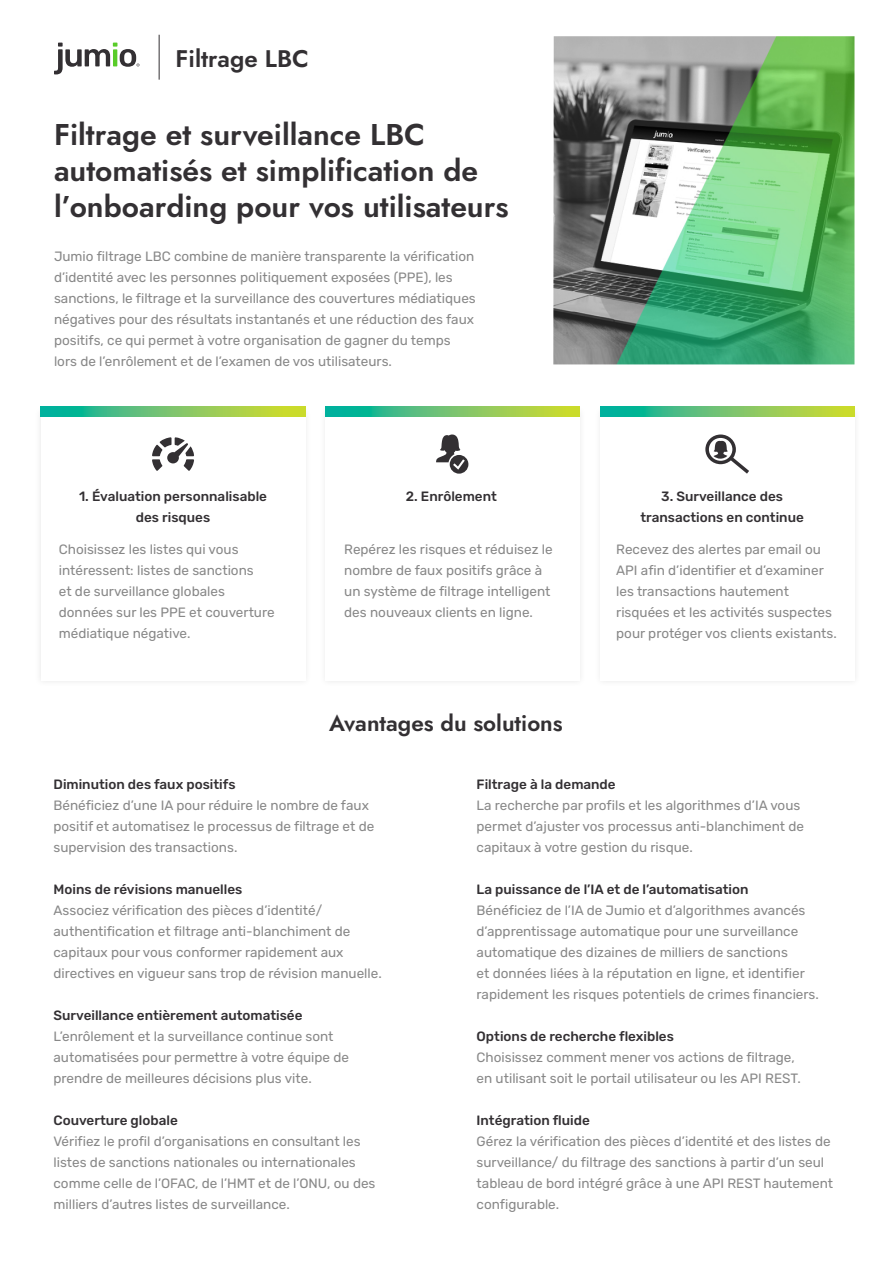
<style>
.page{position:relative;width:893px;height:1263px;background:#fff}
.page>*{position:absolute;margin:0;border:0;box-sizing:border-box;transform-origin:0 0}
.t1{font:30px/36px "Jost";color:#333033}
.t2{font:24px "Jost";color:#333033}
.t3{font:22.5px "Jost";color:#333033}
.t4{font:13.5px/21px "Rubik";color:#888}
.t5{font:500 13.5px/21px "Rubik";color:#333033;text-align:center}
</style>
<div class="page">
<div style="left:594px;top:405px;width:267px;height:283px;background:#fbfbfb"></div>
<div style="left:600px;top:411px;width:254px;height:270px;background:#fff"></div>
<svg style="left:600px;top:407px;width:254px;height:9px;background:#6cc46c"></svg>
<div style="left:319px;top:405px;width:267px;height:283px;background:#fbfbfb"></div>
<div style="left:325px;top:411px;width:254px;height:270px;background:#fff"></div>
<svg style="left:325px;top:407px;width:254px;height:9px;background:#6dc46b"></svg>
<div style="left:34px;top:405px;width:278px;height:283px;background:#fbfbfb"></div>
<div style="left:41px;top:411px;width:264px;height:270px;background:#fff"></div>
<img style="left:553px;top:36px;width:301px;height:328px">
<svg style="left:705px;top:434px;width:44px;height:40px"></svg>
<svg style="left:41px;top:407px;width:264px;height:9px;background:#71c568"></svg>
<svg style="left:436px;top:434px;width:32px;height:40px"></svg>
<svg style="left:54px;top:43px;width:86px;height:31px"></svg>
<hr style="left:159px;top:35px;width:1px;height:45px;background:#333033">
<svg style="left:152px;top:437px;width:42px;height:34px"></svg>
<h2 class="t2" style="left:176px;top:42px;width:135px">Filtrage LBC</h2>
<h1 class="t1" style="left:54px;top:117px;width:456px">Filtrage et surveillance LBC automatisés et simplification de l’onboarding pour vos utilisateurs</h1>
<p class="t4" style="left:54px;top:246px;width:423px">Jumio filtrage LBC combine de manière transparente la vérification d’identité avec les personnes politiquement exposées (PPE), les sanctions, le filtrage et la surveillance des couvertures médiatiques négatives pour des résultats instantanés et une réduction des faux positifs, ce qui permet à votre organisation de gagner du temps lors de l’enrôlement et de l’examen de vos utilisateurs.</p>
<p class="t5" style="left:79px;top:486px;width:189px">1. Évaluation personnalisable des risques</p>
<p class="t5" style="left:406px;top:486px;width:92px">2. Enrôlement</p>
<p class="t5" style="left:640px;top:486px;width:165px">3. Surveillance des transactions en continue</p>
<p class="t4" style="left:59px;top:539px;width:217px">Choisissez les listes qui vous intéressent: listes de sanctions<br>et de surveillance globales données sur les PPE et couverture médiatique négative.</p>
<p class="t4" style="left:344px;top:539px;width:210px">Repérez les risques et réduisez le nombre de faux positifs grâce à un système de filtrage intelligent des nouveaux clients en ligne.</p>
<p class="t4" style="left:616px;top:539px;width:222px">Recevez des alertes par email ou API afin d’identifier et d’examiner les transactions hautement risquées et les activités suspectes pour protéger vos clients existants.</p>
<h3 class="t3" style="left:329px;top:708px;width:235px">Avantages du solutions</h3>
<p class="t5" style="left:54px;top:774px;width:184px">Diminution des faux positifs</p>
<p class="t4" style="left:54px;top:795px;width:322px">Bénéficiez d’une IA pour réduire le nombre de faux positif et automatisez le processus de filtrage et de supervision des transactions.</p>
<p class="t5" style="left:54px;top:879px;width:190px">Moins de révisions manuelles</p>
<p class="t4" style="left:54px;top:900px;width:330px">Associez vérification des pièces d’identité/ authentification et filtrage anti-blanchiment de capitaux pour vous conformer rapidement aux directives en vigueur sans trop de révision manuelle.</p>
<p class="t5" style="left:54px;top:1005px;width:251px">Surveillance entièrement automatisée</p>
<p class="t4" style="left:54px;top:1026px;width:297px">L’enrôlement et la surveillance continue sont automatisées pour permettre à votre équipe de prendre de meilleures décisions plus vite.</p>
<p class="t5" style="left:54px;top:1110px;width:126px">Couverture globale</p>
<p class="t4" style="left:54px;top:1131px;width:323px">Vérifiez le profil d’organisations en consultant les listes de sanctions nationales ou internationales comme celle de l’OFAC, de l’HMT et de l’ONU, ou des milliers d’autres listes de surveillance.</p>
<p class="t5" style="left:477px;top:774px;width:141px">Filtrage à la demande</p>
<p class="t4" style="left:477px;top:795px;width:329px">La recherche par profils et les algorithmes d’IA vous permet d’ajuster vos processus anti-blanchiment de capitaux à votre gestion du risque.</p>
<p class="t5" style="left:477px;top:879px;width:273px">La puissance de l’IA et de l’automatisation</p>
<p class="t4" style="left:477px;top:900px;width:344px">Bénéficiez de l’IA de Jumio et d’algorithmes avancés d’apprentissage automatique pour une surveillance automatique des dizaines de milliers de sanctions<br>et données liées à la réputation en ligne, et identifier rapidement les risques potentiels de crimes financiers.</p>
<p class="t5" style="left:477px;top:1026px;width:199px">Options de recherche flexibles</p>
<p class="t4" style="left:477px;top:1047px;width:326px">Choisissez comment mener vos actions de filtrage, en utilisant soit le portail utilisateur ou les API REST.</p>
<p class="t5" style="left:477px;top:1110px;width:115px">Intégration fluide</p>
<p class="t4" style="left:477px;top:1131px;width:358px">Gérez la vérification des pièces d’identité et des listes de surveillance/ du filtrage des sanctions à partir d’un seul tableau de bord intégré grâce à une API REST hautement configurable.</p>
</div>
